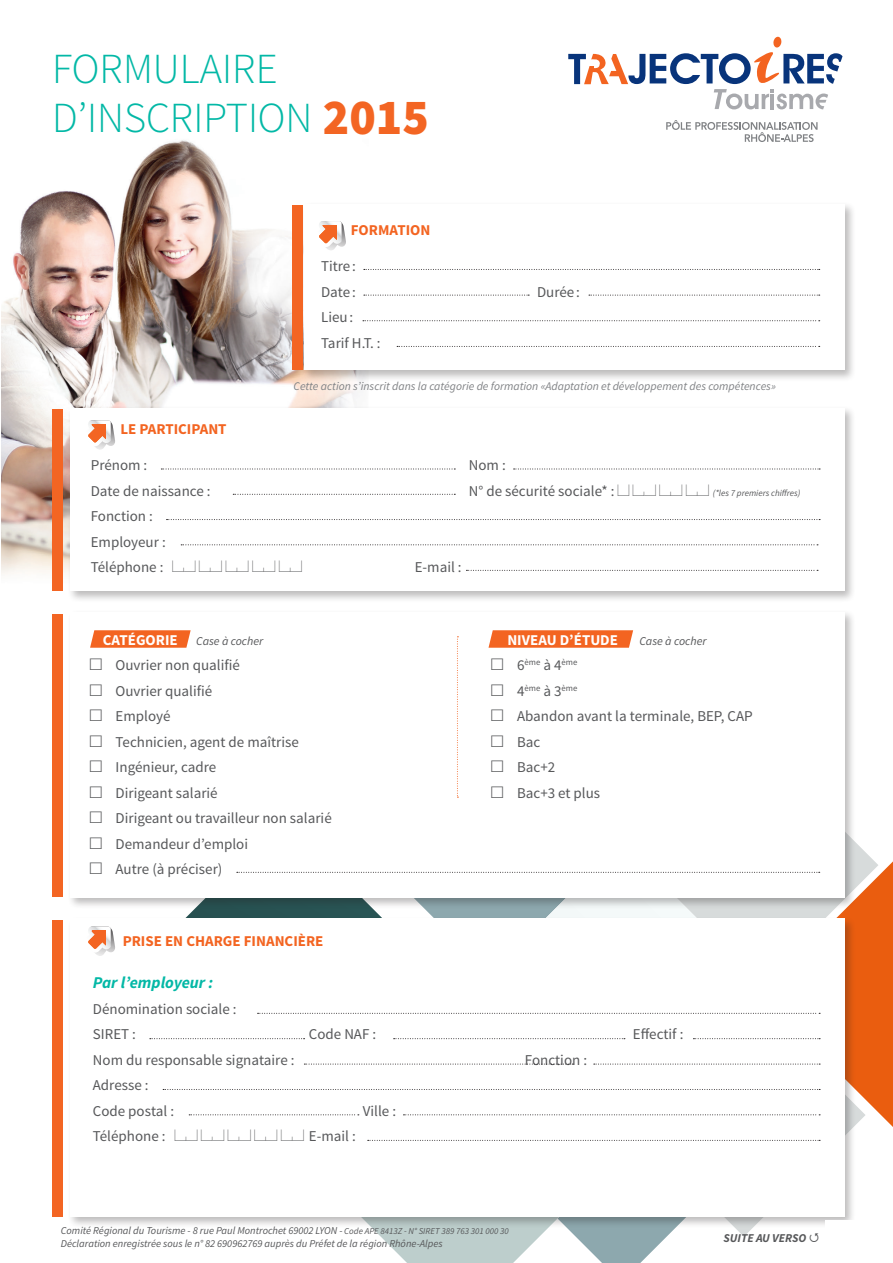
<style>
.page{position:relative;width:893px;height:1263px;background:#fff}
.page>*{position:absolute;margin:0;border:0;box-sizing:border-box;transform-origin:0 0}
.t1{font:900 50.55px "Source Sans Pro";color:#f36523}
.t2{font:300 42.75px/48.6px "Source Sans Pro";color:#03b8a6}
.t3{font:italic 700 16.5px "Source Sans Pro";color:#03b8a6}
.t4{font:15px "Source Sans Pro";color:#57585a}
.t5{font:700 15px "Source Sans Pro";color:#f36421}
.t6{font:700 15px "Source Sans Pro";color:#fff}
.t7{font:italic 12px "Source Sans Pro";color:#57585a}
.t8{font:italic 700 12px "Source Sans Pro";color:#57585a}
.t9{font:italic 11.7px "Source Sans Pro";color:#808285}
.t10{font:italic 10.5px "Source Sans Pro";color:#57585a}
.t11{font:italic 9px "Source Sans Pro";color:#57585a}
.t12{font:8.7px "Source Sans Pro";color:#57585a}
.s1{font-style:normal;font-size:15px}
.s2{font-family:"Casesaremplir Roman";font-style:normal;font-size:15px}
.s3{font-family:"Casesaremplir Roman"}
.s4{font-weight:700;font-style:normal;font-size:15px;color:#fff}
.s5{font-family:"Casesaremplir Roman";font-size:15px}
.s6{font-size:15px}
.s7{font-size:9px}
</style>
<div class="page">
<img style="left:1px;top:140px;width:362px;height:451px">
<div style="left:68px;top:405px;width:788px;height:198px;background:#231f20;opacity:.3"></div>
<div style="left:70px;top:408px;width:774px;height:183px;background:#fff"></div>
<svg style="left:514px;top:469px;width:306px;height:1px"></svg>
<svg style="left:161px;top:469px;width:294px;height:1px"></svg>
<svg style="left:233px;top:494px;width:222px;height:1px"></svg>
<svg style="left:167px;top:519px;width:653px;height:1px"></svg>
<svg style="left:181px;top:544px;width:637px;height:1px"></svg>
<svg style="left:466px;top:570px;width:352px;height:1px"></svg>
<img style="left:95px;top:422px;width:20px;height:28px">
<svg style="left:88px;top:420px;width:23px;height:26px"></svg>
<div style="left:302px;top:201px;width:554px;height:181px;background:#231f20;opacity:.3"></div>
<div style="left:304px;top:204px;width:540px;height:166px;background:#fff"></div>
<svg style="left:364px;top:269px;width:456px;height:1px"></svg>
<svg style="left:397px;top:346px;width:423px;height:1px"></svg>
<svg style="left:364px;top:295px;width:165px;height:1px"></svg>
<svg style="left:589px;top:295px;width:231px;height:1px"></svg>
<svg style="left:363px;top:320px;width:457px;height:1px"></svg>
<img style="left:326px;top:223px;width:20px;height:27px">
<svg style="left:319px;top:221px;width:23px;height:26px"></svg>
<svg style="left:568px;top:36px;width:274px;height:73px"></svg>
<svg style="left:666px;top:120px;width:151px;height:22px"></svg>
<div style="left:292px;top:205px;width:11px;height:164px;background:#f36523"></div>
<div style="left:52px;top:409px;width:11px;height:181px;background:#f36523"></div>
<div style="left:52px;top:614px;width:11px;height:283px;background:#f36523"></div>
<div style="left:52px;top:920px;width:11px;height:297px;background:#f36523"></div>
<svg style="left:84px;top:630px;width:809px;height:633px"></svg>
<p class="t2" style="left:52px;top:45px;width:262px">FORMULAIRE<br>D’INSCRIPTION</p>
<p class="t1" style="left:323px;top:84px;width:107px">2015</p>
<p class="t5" style="left:351px;top:220px;width:81px">FORMATION</p>
<p class="t4" style="left:321px;top:257px;width:36px">Titre :</p>
<p class="t4" style="left:321px;top:282px;width:36px">Date :</p>
<p class="t4" style="left:537px;top:282px;width:44px">Durée :</p>
<p class="t4" style="left:321px;top:308px;width:34px">Lieu:</p>
<p class="t4" style="left:321px;top:333px;width:61px">Tarif H.T. :</p>
<p class="t9" style="left:294px;top:379px;width:484px">Cette action s’inscrit dans la catégorie de formation «Adaptation et développement des compétences»</p>
<p class="t5" style="left:121px;top:420px;width:108px">LE PARTICIPANT</p>
<p class="t4" style="left:91px;top:456px;width:58px">Prénom :</p>
<p class="t4" style="left:469px;top:456px;width:38px">Nom :</p>
<p class="t4" style="left:91px;top:482px;width:121px">Date de naissance :</p>
<p class="t11" style="left:469px;top:487px;width:333px"><span class="s1">N° de sécurité sociale* :</span> <span class="s2">F AC AC AC</span> (*les 7 premiers chiffres)</p>
<p class="t4" style="left:91px;top:507px;width:64px">Fonction :</p>
<p class="t4" style="left:91px;top:533px;width:77px">Employeur :</p>
<p class="t4" style="left:91px;top:558px;width:213px">Téléphone : <span class="s3">AC AC AC AC AC</span></p>
<p class="t4" style="left:415px;top:558px;width:48px">E-mail :</p>
<p class="t7" style="left:103px;top:633px;width:162px"><span class="s4">CATÉGORIE</span> Case à cocher</p>
<p class="t4" style="left:90px;top:656px;width:151px"><span class="s3">O</span> Ouvrier non qualifié</p>
<p class="t4" style="left:90px;top:681px;width:124px"><span class="s3">O</span> Ouvrier qualifié</p>
<p class="t4" style="left:90px;top:707px;width:82px"><span class="s3">O</span> Employé</p>
<p class="t4" style="left:90px;top:732px;width:210px"><span class="s3">O</span> Technicien, agent de maîtrise</p>
<p class="t4" style="left:90px;top:758px;width:128px"><span class="s3">O</span> Ingénieur, cadre</p>
<p class="t4" style="left:90px;top:783px;width:129px"><span class="s3">O</span> Dirigeant salarié</p>
<p class="t4" style="left:90px;top:809px;width:243px"><span class="s3">O</span> Dirigeant ou travailleur non salarié</p>
<p class="t4" style="left:90px;top:834px;width:160px"><span class="s3">O</span> Demandeur d’emploi</p>
<p class="t4" style="left:90px;top:860px;width:134px"><span class="s3">O</span> Autre (à préciser)</p>
<p class="t6" style="left:507px;top:630px;width:112px">NIVEAU D’ÉTUDE</p>
<p class="t7" style="left:639px;top:633px;width:69px">Case à cocher</p>
<p class="t12" style="left:492px;top:657px;width:87px"><span class="s5">O</span> <span class="s6">6</span>ème <span class="s6">à 4</span>ème</p>
<p class="t12" style="left:492px;top:682px;width:87px"><span class="s5">O</span> <span class="s6">4</span>ème <span class="s6">à 3</span>ème</p>
<p class="t4" style="left:492px;top:707px;width:263px"><span class="s3">O</span> Abandon avant la terminale, BEP, CAP</p>
<p class="t4" style="left:492px;top:732px;width:50px"><span class="s3">O</span> Bac</p>
<p class="t4" style="left:492px;top:758px;width:65px"><span class="s3">O</span> Bac+2</p>
<p class="t4" style="left:492px;top:783px;width:110px"><span class="s3">O</span> Bac+3 et plus</p>
<p class="t5" style="left:123px;top:932px;width:202px">PRISE EN CHARGE FINANCIÈRE</p>
<p class="t3" style="left:93px;top:972px;width:122px">Par l’employeur :</p>
<p class="t4" style="left:93px;top:1000px;width:145px">Dénomination sociale :</p>
<p class="t4" style="left:93px;top:1025px;width:45px">SIRET :</p>
<p class="t4" style="left:309px;top:1025px;width:69px">Code NAF :</p>
<p class="t4" style="left:633px;top:1025px;width:52px">Effectif :</p>
<p class="t4" style="left:93px;top:1051px;width:203px">Nom du responsable signataire :</p>
<p class="t4" style="left:525px;top:1051px;width:64px">Fonction :</p>
<p class="t4" style="left:93px;top:1076px;width:57px">Adresse :</p>
<p class="t4" style="left:93px;top:1102px;width:83px">Code postal :</p>
<p class="t4" style="left:363px;top:1102px;width:35px">Ville :</p>
<p class="t4" style="left:93px;top:1127px;width:264px">Téléphone : <span class="s3">AC AC AC AC AC</span> E-mail :</p>
<p class="t10" style="left:61px;top:1224px;width:449px">Comité Régional du Tourisme - 8 rue Paul Montrochet 69002 LYON - <span class="s7">Code APE 8413Z - N° SIRET 389 763 301 000 30</span></p>
<p class="t10" style="left:61px;top:1236px;width:383px">Déclaration enregistrée sous le n° 82 690962769 auprès du Préfet de la région Rhône-Alpes</p>
<p class="t8" style="left:723px;top:1230px;width:85px">SUITE AU VERSO</p>
</div>
